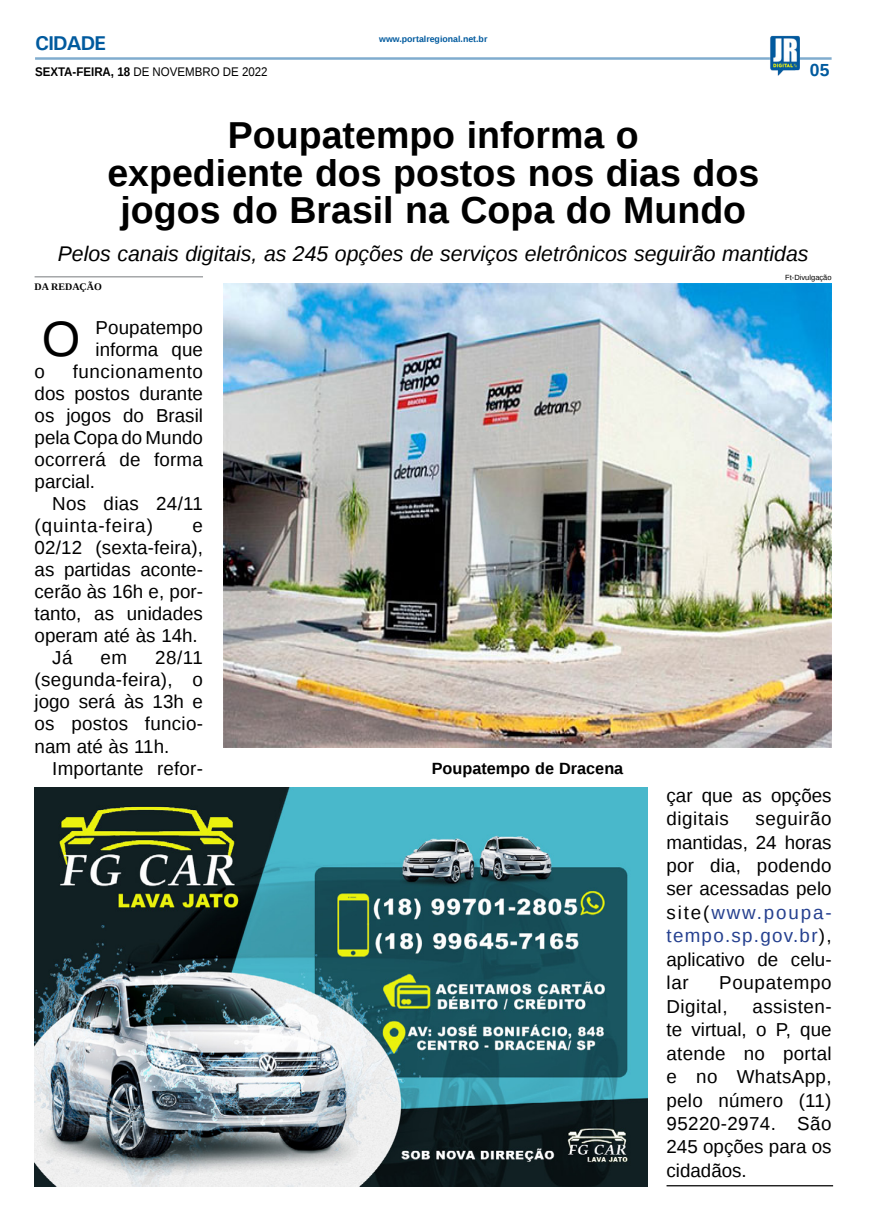
<style>
.page{position:relative;width:869px;height:1223px;background:#fff}
.page>*{position:absolute;margin:0;border:0;box-sizing:border-box;transform-origin:0 0}
.MATÉRIA{font:49.62px "Liberation Sans";color:#000}
.TÍTULO{font:700 37.5px/37.5px "Liberation Sans";color:#000;text-align:center}
.LINHA_FINA{font:italic 21.25px "Liberation Sans";color:#000}
.TITULO_PG{font:700 20px "Univers";letter-spacing:-.04em;color:#005a9e}
.MATÉRIA-2{font:18.75px/23.5px "Liberation Sans";letter-spacing:.005em;color:#000;text-align:justify}
.MATÉRIA-3{font:18.75px/22px "Liberation Sans";letter-spacing:.05em;color:#000}
.MATÉRIA-4{font:18.75px/23.5px "Liberation Sans";letter-spacing:.035em;color:#000}
.TÍTULO-2{font:700 17.5px "Liberation Sans";color:#005a9e}
.LEGENDA{font:700 16.25px "Liberation Sans";color:#000}
.DATA_PG{font:12.5px "Liberation Sans";color:#000;scale:.92 1}
.CRÉDITO_NOME{font:700 10px "Liberation Serif";color:#000}
.DATA_PG-2{font:700 8.75px "Liberation Sans";color:#005a9e}
.CRÉDITO_FOTO{font:7.5px "Liberation Sans";color:#000}
.s1{font-weight:700}
.s2{color:#25408f}
</style>
<div class="page">
<hr style="left:35px;top:57px;width:796px;height:3px;background:#005a9e">
<img style="left:769px;top:36px;width:30px;height:40px">
<img style="left:35px;top:788px;width:612px;height:398px">
<hr style="left:666px;top:1185px;width:166px;height:1px;background:#000">
<img style="left:223px;top:283px;width:608px;height:464px">
<hr style="left:35px;top:276px;width:168px;height:1px;background:#939598">
<p class="TITULO_PG" style="left:35px;top:31px;width:72px">CIDADE</p>
<p class="DATA_PG" style="left:35px;top:65px;width:254px"><span class="s1">SEXTA-FEIRA, 18</span> DE NOVEMBRO DE 2022</p>
<p class="DATA_PG-2" style="left:379px;top:33px;width:110px">www.portalregional.net.br</p>
<p class="TÍTULO-2" style="left:809px;top:58px;width:21px">05</p>
<p class="TÍTULO" style="left:228px;top:116px;width:412px">Poupatempo informa o</p>
<p class="TÍTULO" style="left:107px;top:153px;width:653px">expediente dos postos nos dias dos jogos do Brasil na Copa do Mundo</p>
<p class="LINHA_FINA" style="left:58px;top:240px;width:752px">Pelos canais digitais, as 245 opções de serviços eletrônicos seguirão mantidas</p>
<p class="CRÉDITO_NOME" style="left:35px;top:280px;width:69px">DA REDAÇÃO</p>
<p class="MATÉRIA" style="left:42px;top:310px;width:40px">O</p>
<p class="MATÉRIA-2" style="left:95px;top:318px;width:109px;line-height:21.2px">Poupatempo informa que</p>
<p class="MATÉRIA-2" style="left:35px;top:360px;width:12px">o</p>
<p class="CRÉDITO_FOTO" style="left:785px;top:273px;width:48px">Ft-Divulgação</p>
<p class="MATÉRIA-2" style="left:35px;top:361px;width:170px;line-height:22px;text-indent:38px">funcionamento dos postos durante os jogos do Brasil pela Copa do Mundo ocorrerá de forma parcial.</p>
<p class="MATÉRIA-3" style="left:35px;top:493px;width:170px;text-indent:18px">Nos dias 24/11 (quinta-feira)</p>
<p class="MATÉRIA-2" style="left:35px;top:515px;width:170px;line-height:22px;text-indent:158px">e 02/12 (sexta-feira), as partidas aconte&shy;cerão às 16h e, por&shy;tanto, as unidades operam até às 14h.</p>
<p class="MATÉRIA-2" style="left:52px;top:647px;width:22px">Já</p>
<p class="MATÉRIA-2" style="left:100px;top:647px;width:28px">em</p>
<p class="MATÉRIA-2" style="left:35px;top:647px;width:170px;line-height:22px;text-indent:120px">28/11 (segunda-feira), o jogo será às 13h e os postos funcio&shy;nam até às 11h.</p>
<p class="MATÉRIA-2" style="left:52px;top:757px;width:152px">Importante refor-</p>
<p class="LEGENDA" style="left:431px;top:757px;width:193px">Poupatempo de Dracena</p>
<p class="MATÉRIA-2" style="left:666px;top:784px;width:166px">çar que as opções digitais</p>
<p class="MATÉRIA-2" style="left:666px;top:807px;width:166px;text-indent:89px">seguirão mantidas, 24 horas por dia, podendo ser acessadas pelo site(<span class="s2">www.poupa&shy;tempo.sp.gov.br</span>), aplicativo de celu&shy;lar</p>
<p class="MATÉRIA-4" style="left:666px;top:971px;width:166px;text-indent:53px">Poupatempo<br>Digital,</p>
<p class="MATÉRIA-2" style="left:666px;top:995px;width:166px;text-indent:86px">assisten&shy;te virtual, o P, que atende no portal e no WhatsApp, pelo número (11)<br>95220-2974. São 245 opções para os cidadãos.</p>
</div>
